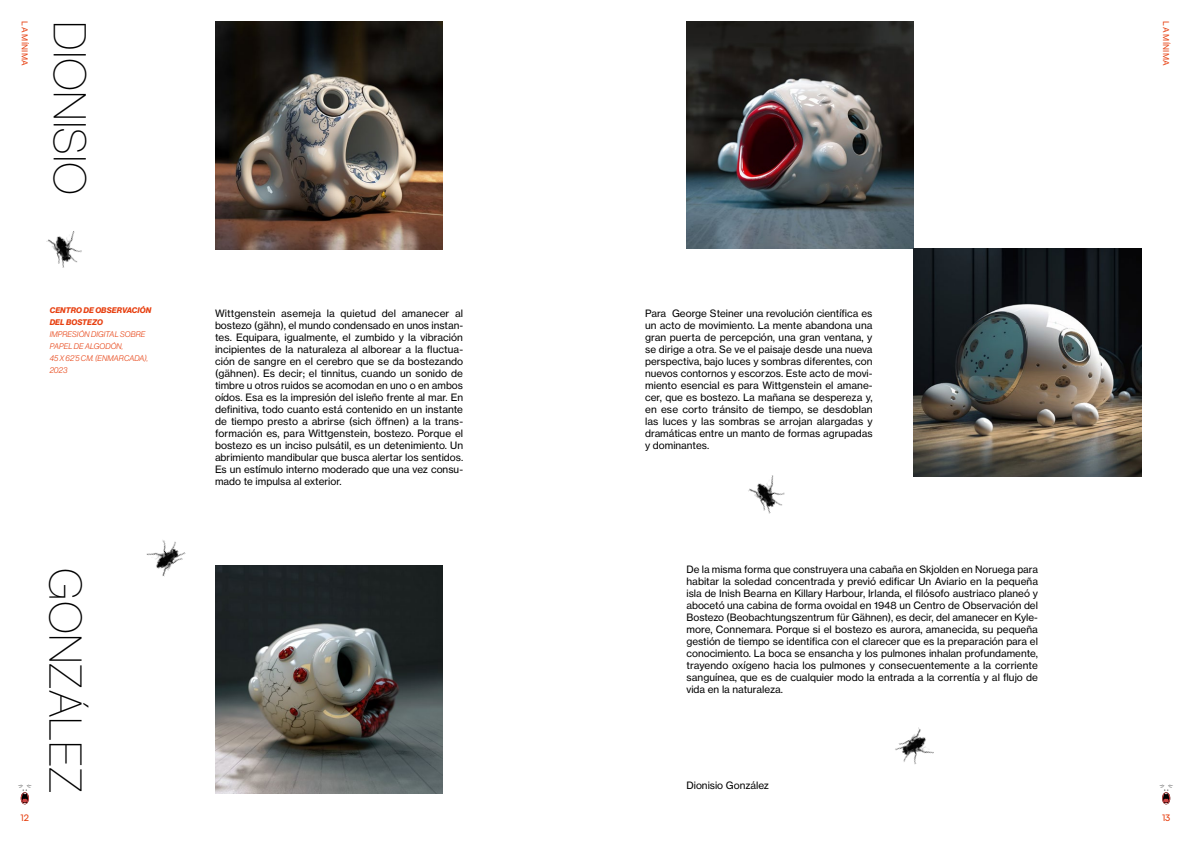
<style>
.page{position:relative;width:1191px;height:842px;background:#fff}
.page>*{position:absolute;margin:0;border:0;box-sizing:border-box;transform-origin:0 0}
.t1{font:45px "N Haas Grotesk DS Pro 25 Th";color:#000}
.Estilo_de_párrafo_3{font:10px/12px "N Haas Grotesk TX Pro 55 Rg";color:#000;text-align:justify}
.Estilo_de_párrafo_1{font:10px/12px "N Haas Grotesk TX Pro 55 Rg";color:#000;text-align:justify}
.t2{font:500 9px "Satoshi";color:#e74011}
.t3{font:8px/12px "N Haas Grotesk DS Pro 46 Lt It";letter-spacing:.015em;color:#e74011}
.t4{font:8px/12px "N Haas Grotesk DS Pro 76 Bd It";letter-spacing:.015em;color:#e74011}
.t5{font:8px "N Haas Grotesk TX Pro 55 Rg";letter-spacing:.035em;color:#e74011}
</style>
<div class="page">
<img style="left:215px;top:21px;width:227px;height:228px">
<img style="left:215px;top:565px;width:227px;height:228px">
<img style="left:686px;top:21px;width:228px;height:228px">
<img style="left:914px;top:249px;width:227px;height:228px">
<img style="left:748px;top:475px;width:37px;height:39px">
<img style="left:895px;top:727px;width:39px;height:37px">
<img style="left:146px;top:540px;width:40px;height:37px">
<img style="left:46px;top:231px;width:36px;height:37px">
<svg style="left:18px;top:784px;width:14px;height:20px"></svg>
<svg style="left:1159px;top:784px;width:14px;height:20px"></svg>
<p class="t5" style="left:30px;top:21px;width:46px;rotate:90deg">LA MÍNIMA</p>
<p class="t1" style="left:95px;top:21px;width:175px;rotate:90deg">DIONISIO</p>
<p class="t5" style="left:1170px;top:21px;width:46px;rotate:90deg">LA MÍNIMA</p>
<p class="t4" style="left:50px;top:305px;width:103px">CENTRO DE OBSERVACIÓN<br>DEL BOSTEZO</p>
<p class="t3" style="left:50px;top:328px;width:97px">IMPRESIÓN DIGITAL SOBRE<br>PAPEL DE ALGODÓN,</p>
<p class="t3" style="left:50px;top:352px;width:100px">45 X 62’5 CM. (ENMARCADA),</p>
<p class="t3" style="left:50px;top:364px;width:19px">2023</p>
<p class="t1" style="left:91px;top:568px;width:226px;rotate:90deg">GONZÁLEZ</p>
<p class="Estilo_de_párrafo_1" style="left:215px;top:308px;width:250px">Wittgenstein asemeja la quietud del amanecer al bostezo (gähn), el mundo condensado en unos instan&shy;tes. Equipara, igualmente, el zumbido y la vibración incipientes de la naturaleza al alborear a la fluctua&shy;ción de sangre en el cerebro que se da bostezando (gähnen). Es decir; el tinnitus, cuando un sonido de timbre u otros ruidos se acomodan en uno o en ambos oídos. Esa es la impresión del isleño frente al mar. En definitiva, todo cuanto está contenido en un instante de tiempo presto a abrirse (sich öffnen) a la trans&shy;formación es, para Wittgenstein, bostezo. Porque el bostezo es un inciso pulsátil, es un detenimiento. Un abrimiento mandibular que busca alertar los sentidos.<br>Es un estímulo interno moderado que una vez consu&shy;mado te impulsa al exterior.</p>
<p class="Estilo_de_párrafo_3" style="left:645px;top:308px;width:229px">Para George Steiner una revolución científica es un acto de movimiento. La mente abandona una gran puerta de percepción, una gran ventana, y se dirige a otra. Se ve el paisaje desde una nueva perspectiva, bajo luces y sombras diferentes, con nuevos contornos y escorzos. Este acto de movi&shy;miento esencial es para Wittgenstein el amane&shy;cer, que es bostezo. La mañana se despereza y, en ese corto tránsito de tiempo, se desdoblan las luces y las sombras se arrojan alargadas y dramáticas entre un manto de formas agrupadas y dominantes.</p>
<p class="Estilo_de_párrafo_3" style="left:686px;top:564px;width:353px">De la misma forma que construyera una cabaña en Skjolden en Noruega para habitar la soledad concentrada y previó edificar Un Aviario en la pequeña isla de Inish Bearna en Killary Harbour, Irlanda, el filósofo austriaco planeó y abocetó una cabina de forma ovoidal en 1948 un Centro de Observación del Bostezo (Beobachtungszentrum für Gähnen), es decir, del amanecer en Kyle&shy;more, Connemara. Porque si el bostezo es aurora, amanecida, su pequeña gestión de tiempo se identifica con el clarecer que es la preparación para el conocimiento. La boca se ensancha y los pulmones inhalan profundamente, trayendo oxígeno hacia los pulmones y consecuentemente a la corriente sanguínea, que es de cualquier modo la entrada a la correntía y al flujo de vida en la naturaleza.</p>
<p class="Estilo_de_párrafo_3" style="left:686px;top:780px;width:84px">Dionisio González</p>
<p class="t2" style="left:21px;top:812px;width:10px">12</p>
<p class="t2" style="left:1162px;top:812px;width:10px">13</p>
</div>
